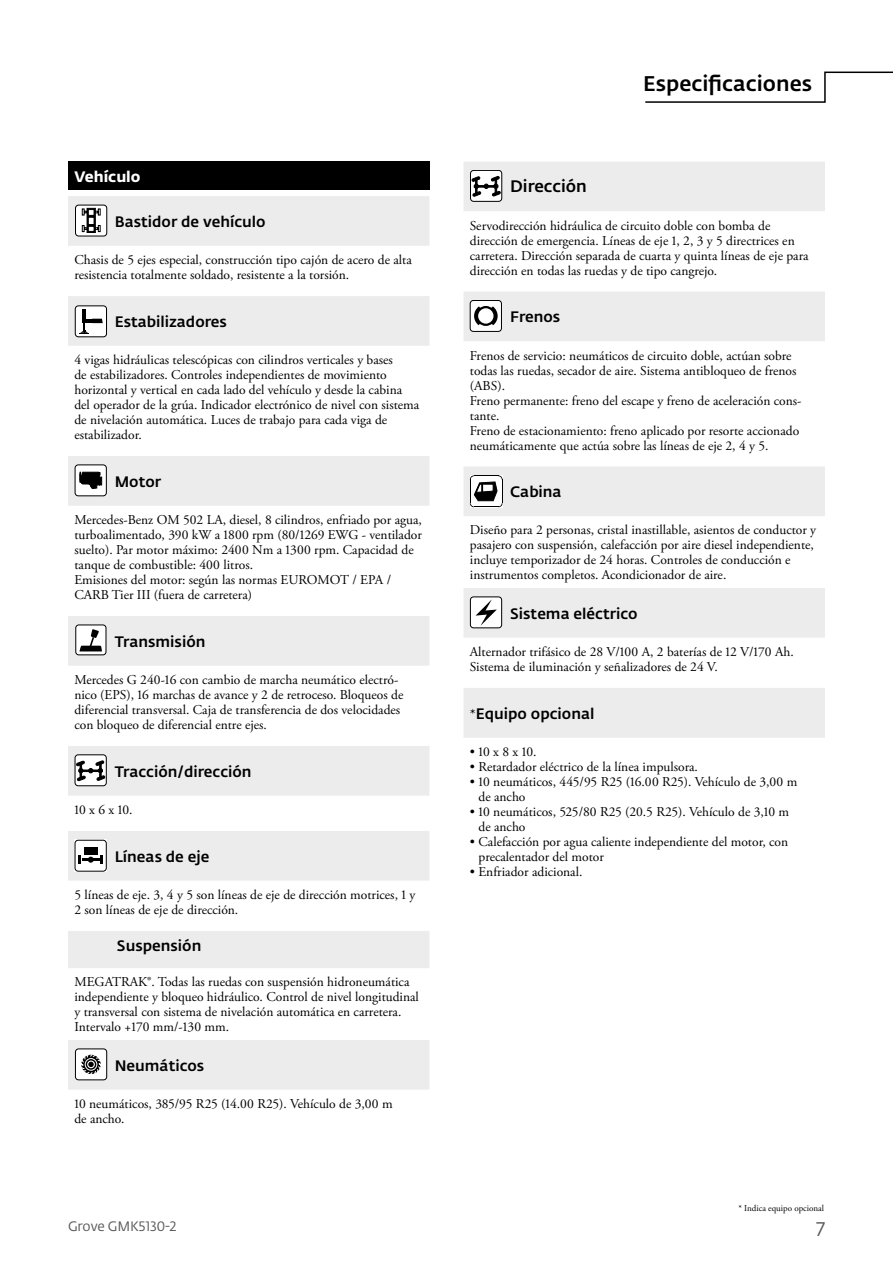
<style>
.page{position:relative;width:893px;height:1263px;background:#fff}
.page>*{position:absolute;margin:0;border:0;box-sizing:border-box;transform-origin:0 0}
.t1{font:500 21px "Fedra Sans Pro";color:#000}
.t2{font:19.5px "Fedra Sans Pro";color:#565656}
.t3{font:500 16.5px "Fedra Sans Pro";color:#000}
.t4{font:500 15px "Fedra Sans Pro";color:#000}
.t5{font:700 15px "Fedra Sans Pro";color:#fff}
.t6{font:13.5px/15px "Adobe Garamond Pro";color:#000}
.t7{font:13.5px "Fedra Sans Pro";color:#565656}
.t8{font:9px "Adobe Garamond Pro";color:#000}
.s1{font-family:"Adobe Garamond Pro";font-weight:400}
</style>
<div class="page">
<svg style="left:645px;top:71px;width:248px;height:32px"></svg>
<svg style="left:464px;top:162px;width:361px;height:576px"></svg>
<div style="left:470px;top:170px;width:32px;height:31px;background:#fff;border-radius:3px"></div>
<div style="left:470px;top:170px;width:32px;height:32px;border:1px solid #000;border-radius:3px"></div>
<svg style="left:471px;top:176px;width:30px;height:21px"></svg>
<div style="left:470px;top:300px;width:31px;height:31px;background:#fff;border-radius:3px"></div>
<div style="left:470px;top:300px;width:32px;height:32px;border:1px solid #000;border-radius:3px"></div>
<svg style="left:474px;top:306px;width:24px;height:20px"></svg>
<div style="left:470px;top:475px;width:32px;height:33px;background:#fff"></div>
<svg style="left:470px;top:475px;width:33px;height:32px"></svg>
<div style="left:470px;top:597px;width:32px;height:31px;background:#fff;border-radius:3px"></div>
<div style="left:470px;top:597px;width:32px;height:31px;border:1px solid #000;border-radius:3px"></div>
<svg style="left:476px;top:599px;width:21px;height:27px"></svg>
<div style="left:68px;top:162px;width:361px;height:28px;background:#000"></div>
<svg style="left:68px;top:196px;width:361px;height:893px"></svg>
<div style="left:75px;top:205px;width:32px;height:31px;background:#fff;border-radius:3px"></div>
<div style="left:75px;top:205px;width:32px;height:31px;border:1px solid #000;border-radius:3px"></div>
<svg style="left:82px;top:208px;width:19px;height:25px"></svg>
<div style="left:75px;top:306px;width:32px;height:31px;background:#fff;border-radius:3px"></div>
<div style="left:75px;top:306px;width:32px;height:31px;border:1px solid #000;border-radius:3px"></div>
<hr style="left:83px;top:309px;width:3px;height:14px;background:#000">
<svg style="left:80px;top:319px;width:23px;height:15px"></svg>
<div style="left:75px;top:465px;width:31px;height:31px;background:#fff;border-radius:3px"></div>
<div style="left:75px;top:465px;width:32px;height:31px;border:1px solid #000;border-radius:3px"></div>
<svg style="left:80px;top:472px;width:22px;height:16px"></svg>
<div style="left:76px;top:625px;width:30px;height:30px;background:#fff;border-radius:3px"></div>
<div style="left:75px;top:625px;width:31px;height:30px;border:1px solid #000;border-radius:3px"></div>
<svg style="left:79px;top:629px;width:23px;height:22px"></svg>
<div style="left:75px;top:755px;width:31px;height:31px;background:#fff;border-radius:3px"></div>
<div style="left:75px;top:754px;width:32px;height:32px;border:1px solid #000;border-radius:3px"></div>
<svg style="left:76px;top:760px;width:30px;height:21px"></svg>
<svg style="left:74px;top:839px;width:33px;height:33px"></svg>
<div style="left:75px;top:840px;width:31px;height:31px;background:#fff;border-radius:3px"></div>
<div style="left:75px;top:840px;width:32px;height:31px;border:1px solid #000;border-radius:3px"></div>
<div style="left:84px;top:847px;width:13px;height:7px;background:#000"></div>
<hr style="left:82px;top:858px;width:17px;height:3px;background:#000">
<svg style="left:79px;top:856px;width:2px;height:8px"></svg>
<svg style="left:100px;top:856px;width:3px;height:8px"></svg>
<svg style="left:88px;top:857px;width:6px;height:6px"></svg>
<div style="left:75px;top:1049px;width:32px;height:31px;background:#fff;border-radius:3px"></div>
<div style="left:75px;top:1049px;width:32px;height:31px;border:1px solid #000;border-radius:3px"></div>
<svg style="left:81px;top:1054px;width:20px;height:20px"></svg>
<p class="t5" style="left:74px;top:167px;width:68px">Vehículo</p>
<p class="t4" style="left:115px;top:212px;width:152px">Bastidor de vehículo</p>
<p class="t6" style="left:74px;top:253px;width:339px">Chasis de 5 ejes especial, construcción tipo cajón de acero de alta resistencia totalmente soldado, resistente a la torsión.</p>
<p class="t4" style="left:115px;top:312px;width:114px">Estabilizadores</p>
<p class="t6" style="left:74px;top:353px;width:346px">4 vigas hidráulicas telescópicas con cilindros verticales y bases<br>de estabilizadores. Controles independientes de movimiento horizontal y vertical en cada lado del vehículo y desde la cabina del operador de la grúa. Indicador electrónico de nivel con sistema de nivelación automática. Luces de trabajo para cada viga de estabilizador.</p>
<p class="t4" style="left:115px;top:472px;width:48px">Motor</p>
<p class="t6" style="left:74px;top:513px;width:349px">Mercedes-Benz OM 502 LA, diesel, 8 cilindros, enfriado por agua, turboalimentado, 390 kW a 1800 rpm (80/1269 EWG - ventilador suelto). Par motor máximo: 2400 Nm a 1300 rpm. Capacidad de tanque de combustible: 400 litros.<br>Emisiones del motor: según las normas EUROMOT / EPA / CARB Tier III (fuera de carretera)</p>
<p class="t4" style="left:115px;top:632px;width:92px">Transmisión</p>
<p class="t6" style="left:74px;top:673px;width:330px">Mercedes G 240-16 con cambio de marcha neumático electró&shy;nico (EPS), 16 marchas de avance y 2 de retroceso. Bloqueos de diferencial transversal. Caja de transferencia de dos velocidades con bloqueo de diferencial entre ejes.</p>
<p class="t4" style="left:115px;top:762px;width:138px">Tracción/dirección</p>
<p class="t6" style="left:74px;top:803px;width:60px">10 x 6 x 10.</p>
<p class="t4" style="left:115px;top:847px;width:96px">Líneas de eje</p>
<p class="t6" style="left:74px;top:887px;width:342px">5 líneas de eje. 3, 4 y 5 son líneas de eje de dirección motrices, 1 y<br>2 son líneas de eje de dirección.</p>
<p class="t4" style="left:117px;top:936px;width:86px">Suspensión</p>
<p class="t6" style="left:74px;top:975px;width:346px">MEGATRAK®. Todas las ruedas con suspensión hidroneumática independiente y bloqueo hidráulico. Control de nivel longitudinal y transversal con sistema de nivelación automática en carretera.<br>Intervalo +170 mm/-130 mm.</p>
<p class="t4" style="left:115px;top:1056px;width:91px">Neumáticos</p>
<p class="t6" style="left:74px;top:1096px;width:320px">10 neumáticos, 385/95 R25 (14.00 R25). Vehículo de 3,00 m de ancho.</p>
<h1 class="t1" style="left:643px;top:70px;width:171px">Especificaciones</h1>
<p class="t3" style="left:510px;top:176px;width:78px">Dirección</p>
<p class="t6" style="left:470px;top:218px;width:340px">Servodirección hidráulica de circuito doble con bomba de dirección de emergencia. Líneas de eje 1, 2, 3 y 5 directrices en carretera. Dirección separada de cuarta y quinta líneas de eje para dirección en todas las ruedas y de tipo cangrejo.</p>
<p class="t4" style="left:510px;top:308px;width:52px">Frenos</p>
<p class="t6" style="left:470px;top:348px;width:333px">Frenos de servicio: neumáticos de circuito doble, actúan sobre todas las ruedas, secador de aire. Sistema antibloqueo de frenos (ABS).<br>Freno permanente: freno del escape y freno de aceleración cons&shy;tante.<br>Freno de estacionamiento: freno aplicado por resorte accionado neumáticamente que actúa sobre las líneas de eje 2, 4 y 5.</p>
<p class="t4" style="left:510px;top:482px;width:53px">Cabina</p>
<p class="t6" style="left:470px;top:523px;width:348px">Diseño para 2 personas, cristal inastillable, asientos de conductor y pasajero con suspensión, calefacción por aire diesel independiente, incluye temporizador de 24 horas. Controles de conducción e instrumentos completos. Acondicionador de aire.</p>
<p class="t4" style="left:510px;top:604px;width:129px">Sistema eléctrico</p>
<p class="t6" style="left:470px;top:645px;width:325px">Alternador trifásico de 28 V/100 A, 2 baterías de 12 V/170 Ah.<br>Sistema de iluminación y señalizadores de 24 V.</p>
<p class="t4" style="left:470px;top:704px;width:126px"><span class="s1">*</span>Equipo opcional</p>
<p class="t6" style="left:470px;top:745px;width:68px">• 10 x 8 x 10.</p>
<p class="t6" style="left:470px;top:760px;width:230px">• Retardador eléctrico de la línea impulsora.</p>
<p class="t6" style="left:478px;top:775px;width:320px;text-indent:-9px">• 10 neumáticos, 445/95 R25 (16.00 R25). Vehículo de 3,00 m de ancho</p>
<p class="t6" style="left:478px;top:805px;width:312px;text-indent:-9px">• 10 neumáticos, 525/80 R25 (20.5 R25). Vehículo de 3,10 m de ancho</p>
<p class="t6" style="left:478px;top:835px;width:311px;text-indent:-9px">• Calefacción por agua caliente independiente del motor, con precalentador del motor</p>
<p class="t6" style="left:470px;top:865px;width:114px">• Enfriador adicional.</p>
<p class="t8" style="left:738px;top:1202px;width:87px">* Indica equipo opcional</p>
<p class="t7" style="left:68px;top:1218px;width:110px">Grove GMK5130-2</p>
<h2 class="t2" style="left:816px;top:1216px;width:10px">7</h2>
</div>
